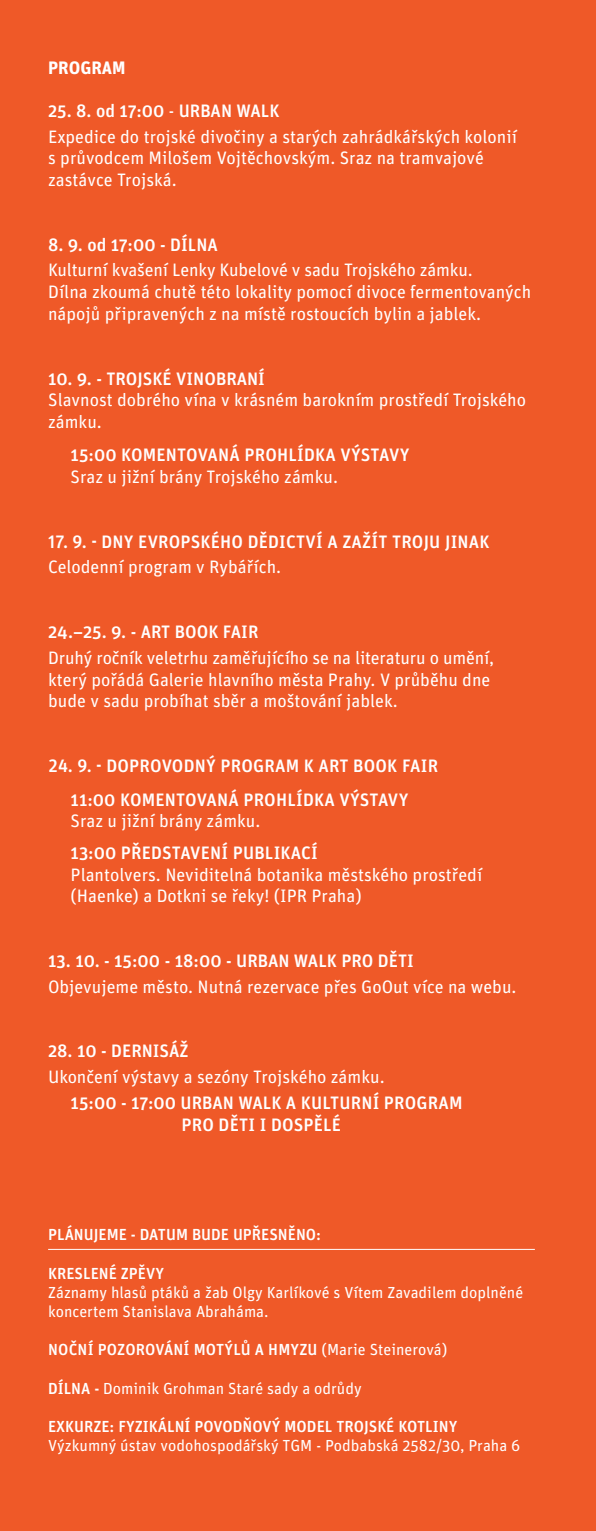
<style>
.page{position:relative;width:596px;height:1531px;background:#fff}
.page>*{position:absolute;margin:0;border:0;box-sizing:border-box;transform-origin:0 0}
.t1{font:18px/21.6px "Unit Pro";color:#fff}
.t2{font:500 18px "Unit Pro";letter-spacing:.01em;color:#fff}
.t3{font:700 18px "Unit Pro";color:#fff}
.t4{font:16px "Unit Pro";color:#fff}
.t5{font:500 16px "Unit Pro";color:#fff}
.s1{font-weight:400}
.s2{font-weight:500}
</style>
<div class="page">
<div style="left:0;top:0;width:595px;height:1531px;background:#ef5928"></div>
<hr style="left:48px;top:1249px;width:486px;height:1px;background:#fff">
<p class="t3" style="left:48px;top:54px;width:79px">PROGRAM</p>
<p class="t2" style="left:48px;top:98px;width:233px">25. 8. od 17:00 <span class="s1">-</span> URBAN WALK</p>
<p class="t1" style="left:48px;top:125px;width:470px">Expedice do trojské divočiny a starých zahrádkářských kolonií s průvodcem Milošem Vojtěchovským. Sraz na tramvajové</p>
<p class="t1" style="left:48px;top:168px;width:130px">zastávce Trojská.</p>
<p class="t2" style="left:48px;top:232px;width:171px">8. 9. od 17:00 - DÍLNA</p>
<p class="t1" style="left:48px;top:259px;width:426px">Kulturní kvašení Lenky Kubelové v sadu Trojského zámku.</p>
<p class="t1" style="left:48px;top:280px;width:484px">Dílna zkoumá chutě této lokality pomocí divoce fermentovaných nápojů připravených z na místě rostoucích bylin a jablek.</p>
<p class="t2" style="left:48px;top:365px;width:218px">10. 9. - TROJSKÉ VINOBRANÍ</p>
<p class="t1" style="left:48px;top:388px;width:479px">Slavnost dobrého vína v krásném barokním prostředí Trojského zámku.</p>
<p class="t2" style="left:71px;top:442px;width:340px">15:00 KOMENTOVANÁ PROHLÍDKA VÝSTAVY</p>
<p class="t1" style="left:71px;top:465px;width:269px">Sraz u jižní brány Trojského zámku.</p>
<p class="t2" style="left:48px;top:529px;width:442px">17. 9. - DNY EVROPSKÉHO DĚDICTVÍ A ZAŽÍT TROJU JINAK</p>
<p class="t1" style="left:48px;top:555px;width:234px">Celodenní program v Rybářích.</p>
<p class="t2" style="left:48px;top:619px;width:212px">24.–25. 9. - ART BOOK FAIR</p>
<p class="t1" style="left:48px;top:646px;width:447px">Druhý ročník veletrhu zaměřujícího se na literaturu o umění, který pořádá Galerie hlavního města Prahy. V průběhu dne bude v sadu probíhat sběr a moštování jablek.</p>
<p class="t2" style="left:48px;top:753px;width:391px">24. 9. - DOPROVODNÝ PROGRAM K ART BOOK FAIR</p>
<p class="t2" style="left:71px;top:786px;width:339px">11:00 KOMENTOVANÁ PROHLÍDKA VÝSTAVY</p>
<p class="t1" style="left:71px;top:809px;width:191px">Sraz u jižní brány zámku.</p>
<p class="t2" style="left:71px;top:840px;width:248px">13:00 PŘEDSTAVENÍ PUBLIKACÍ</p>
<p class="t1" style="left:71px;top:862px;width:413px">Plantolvers. Neviditelná botanika městského prostředí</p>
<p class="t1" style="left:71px;top:884px;width:292px">(Haenke) a Dotkni se řeky! (IPR Praha)</p>
<p class="t1" style="left:48px;top:947px;width:469px;line-height:25.8px"><span class="s2">13. 10. - 15:00 - 18:00 - URBAN WALK PRO DĚTI<br></span>Objevujeme město. Nutná rezervace přes GoOut více na webu.</p>
<p class="t2" style="left:48px;top:1038px;width:142px">28. 10 - DERNISÁŽ</p>
<p class="t1" style="left:48px;top:1065px;width:338px">Ukončení výstavy a sezóny Trojského zámku.</p>
<p class="t2" style="left:71px;top:1090px;width:393px">15:00 - 17:00 URBAN WALK A KULTURNÍ PROGRAM</p>
<p class="t2" style="left:181px;top:1111px;width:161px">PRO DĚTI I DOSPĚLÉ</p>
<p class="t5" style="left:48px;top:1223px;width:274px">PLÁNUJEME - DATUM BUDE UPŘESNĚNO:</p>
<p class="t5" style="left:48px;top:1261px;width:117px">KRESLENÉ ZPĚVY</p>
<p class="t4" style="left:48px;top:1281px;width:476px">Záznamy hlasů ptáků a žab Olgy Karlíkové s Vítem Zavadilem doplněné</p>
<p class="t4" style="left:48px;top:1300px;width:222px">koncertem Stanislava Abraháma.</p>
<p class="t5" style="left:48px;top:1338px;width:400px">NOČNÍ POZOROVÁNÍ MOTÝLŮ A HMYZU <span class="s1">(Marie Steinerová)</span></p>
<p class="t4" style="left:48px;top:1377px;width:315px"><span class="s2">DÍLNA -</span> Dominik Grohman Staré sady a odrůdy</p>
<p class="t5" style="left:48px;top:1415px;width:410px">EXKURZE: FYZIKÁLNÍ POVODŇOVÝ MODEL TROJSKÉ KOTLINY</p>
<p class="t4" style="left:48px;top:1434px;width:473px">Výzkumný ústav vodohospodářský TGM - Podbabská 2582/30, Praha 6</p>
</div>
